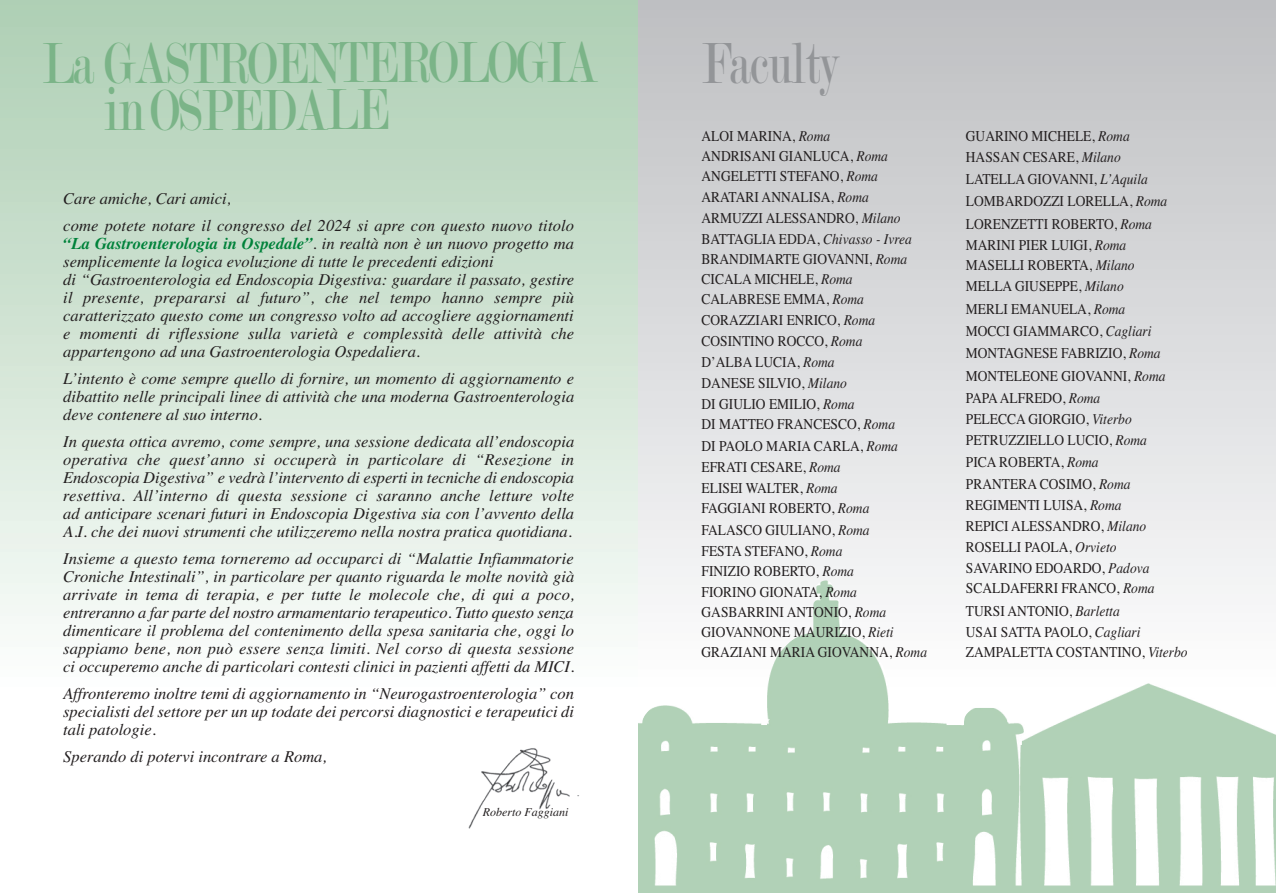
<style>
.page{position:relative;width:1276px;height:893px;background:#fff}
.page>*{position:absolute;margin:0;border:0;box-sizing:border-box;transform-origin:0 0}
.t1{font:61.95px/47.1px "Modern";letter-spacing:-.02em;color:#7bb488;scale:.75 1}
.t2{font:61.95px "Modern";letter-spacing:-.02em;color:#939598;scale:.75 1}
.t3{font:italic 16.5px/18px "Times";color:#231f20;text-align:justify}
.t4{font:15px/20.2px "Times";color:#231f20;scale:.9 1}
.t5{font:italic 12px "Times";color:#231f20}
.s1{font-size:66.15px}
.s2{font-style:italic}
.s3{font-weight:700;color:#00823a}
</style>
<div class="page">
<div style="left:0;top:0;width:638px;height:686px;background:linear-gradient(to bottom,#acceb2,#fbfdfb)"></div>
<svg style="left:638px;top:0;width:638px;height:580px;background:#d7d8da"></svg>
<img style="left:638px;top:580px;width:638px;height:313px">
<img style="left:468px;top:748px;width:111px;height:81px">
<h1 class="t1" style="left:104px;top:40px;width:659px;text-indent:-61px">La GASTROENTEROLOGIA <span class="s1">in</span>OSPEDALE</h1>
<h1 class="t2" style="left:702px;top:32px;width:185px">Faculty</h1>
<p class="t4" style="left:701px;top:126px;width:209px">ALOI MARINA, <span class="s2">Roma<br></span>ANDRISANI GIANLUCA, <span class="s2">Roma<br></span>ANGELETTI STEFANO, <span class="s2">Roma<br></span>ARATARI ANNALISA, <span class="s2">Roma</span></p>
<p class="t4" style="left:701px;top:208px;width:235px">ARMUZZI ALESSANDRO, <span class="s2">Milano<br></span>BATTAGLIA EDDA, <span class="s2">Chivasso - Ivrea<br></span>BRANDIMARTE GIOVANNI, <span class="s2">Roma<br></span>CICALA MICHELE, <span class="s2">Roma<br></span>CALABRESE EMMA, <span class="s2">Roma<br></span>CORAZZIARI ENRICO, <span class="s2">Roma</span></p>
<p class="t4" style="left:701px;top:331px;width:180px">COSINTINO ROCCO, <span class="s2">Roma<br></span>D’ALBA LUCIA, <span class="s2">Roma</span></p>
<p class="t4" style="left:701px;top:373px;width:217px">DANESE SILVIO, <span class="s2">Milano<br></span>DI GIULIO EMILIO, <span class="s2">Roma<br></span>DI MATTEO FRANCESCO, <span class="s2">Roma</span></p>
<p class="t4" style="left:701px;top:434px;width:220px;line-height:21.8px">DI PAOLO MARIA CARLA, <span class="s2">Roma<br></span>EFRATI CESARE, <span class="s2">Roma</span></p>
<p class="t4" style="left:701px;top:477px;width:188px">ELISEI WALTER, <span class="s2">Roma<br></span>FAGGIANI ROBERTO, <span class="s2">Roma</span></p>
<p class="t4" style="left:701px;top:518px;width:188px;line-height:21.8px">FALASCO GIULIANO, <span class="s2">Roma<br></span>FESTA STEFANO, <span class="s2">Roma</span></p>
<p class="t4" style="left:701px;top:561px;width:252px">FINIZIO ROBERTO, <span class="s2">Roma<br></span>FIORINO GIONATA, <span class="s2">Roma<br></span>GASBARRINI ANTONIO, <span class="s2">Roma<br></span>GIOVANNONE MAURIZIO, <span class="s2">Rieti<br></span>GRAZIANI MARIA GIOVANNA, <span class="s2">Roma</span></p>
<p class="t3" style="left:63px;top:185px;width:512px;line-height:27px">Care amiche, Cari amici,<br>come potete notare il congresso del 2024 si apre con questo nuovo titolo</p>
<p class="t3" style="left:63px;top:234px;width:512px;text-align:left"><span class="s3">“La Gastroenterologia in Ospedale”</span>. in realtà non è un nuovo progetto ma semplicemente la logica evoluzione di tutte le precedenti edizioni<br>di “Gastroenterologia ed Endoscopia Digestiva: guardare il passato, gestire il presente, prepararsi al futuro”, che nel tempo hanno sempre più caratterizzato questo come un congresso volto ad accogliere aggiornamenti e momenti di riflessione sulla varietà e complessità delle attività che appartengono ad una Gastroenterologia Ospedaliera.</p>
<p class="t3" style="left:63px;top:369px;width:512px">L’intento è come sempre quello di fornire, un momento di aggiornamento e dibattito nelle principali linee di attività che una moderna Gastroenterologia deve contenere al suo interno.</p>
<p class="t3" style="left:63px;top:432px;width:512px">In questa ottica avremo, come sempre, una sessione dedicata all’endoscopia operativa che quest’anno si occuperà in particolare di “Resezione in Endoscopia Digestiva” e vedrà l’intervento di esperti in tecniche di endoscopia resettiva. All’interno di questa sessione ci saranno anche letture volte ad anticipare scenari futuri in Endoscopia Digestiva sia con l’avvento della A.I. che dei nuovi strumenti che utilizzeremo nella nostra pratica quotidiana.</p>
<p class="t3" style="left:63px;top:549px;width:512px">Insieme a questo tema torneremo ad occuparci di “Malattie Infiammatorie Croniche Intestinali”, in particolare per quanto riguarda le molte novità già arrivate in tema di terapia, e per tutte le molecole che, di qui a poco, entreranno a far parte del nostro armamentario terapeutico. Tutto questo senza dimenticare il problema del contenimento della spesa sanitaria che, oggi lo sappiamo bene, non può essere senza limiti. Nel corso di questa sessione ci occuperemo anche di particolari contesti clinici in pazienti affetti da MICI.</p>
<p class="t3" style="left:63px;top:684px;width:512px">Affronteremo inoltre temi di aggiornamento in “Neurogastroenterologia” con specialisti del settore per un up todate dei percorsi diagnostici e terapeutici di tali patologie.</p>
<p class="t3" style="left:63px;top:747px;width:265px">Sperando di potervi incontrare a Roma,</p>
<p class="t5" style="left:483px;top:805px;width:87px">Roberto Faggiani</p>
<p class="t4" style="left:966px;top:125px;width:184px;line-height:20.9px">GUARINO MICHELE, <span class="s2">Roma<br></span>HASSAN CESARE, <span class="s2">Milano</span></p>
<p class="t4" style="left:966px;top:168px;width:225px;line-height:22.4px">LATELLA GIOVANNI, <span class="s2">L’Aquila<br></span>LOMBARDOZZI LORELLA, <span class="s2">Roma<br></span>LORENZETTI ROBERTO, <span class="s2">Roma</span></p>
<p class="t4" style="left:966px;top:234px;width:189px;line-height:20.9px">MARINI PIER LUIGI, <span class="s2">Roma<br></span>MASELLI ROBERTA, <span class="s2">Milano<br></span>MELLA GIUSEPPE, <span class="s2">Milano</span></p>
<p class="t4" style="left:966px;top:297px;width:223px;line-height:22.4px">MERLI EMANUELA, <span class="s2">Roma<br></span>MOCCI GIAMMARCO, <span class="s2">Cagliari<br></span>MONTAGNESE FABRIZIO, <span class="s2">Roma<br></span>MONTELEONE GIOVANNI, <span class="s2">Roma<br></span>PAPA ALFREDO, <span class="s2">Roma</span></p>
<p class="t4" style="left:966px;top:408px;width:203px;line-height:20.9px">PELECCA GIORGIO, <span class="s2">Viterbo<br></span>PETRUZZIELLO LUCIO, <span class="s2">Roma</span></p>
<p class="t4" style="left:966px;top:451px;width:184px;line-height:22.4px">PICA ROBERTA, <span class="s2">Roma<br></span>PRANTERA COSIMO, <span class="s2">Roma</span></p>
<p class="t4" style="left:966px;top:494px;width:211px;line-height:20.9px">REGIMENTI LUISA, <span class="s2">Roma<br></span>REPICI ALESSANDRO, <span class="s2">Milano<br></span>ROSELLI PAOLA, <span class="s2">Orvieto<br></span>SAVARINO EDOARDO, <span class="s2">Padova<br></span>SCALDAFERRI FRANCO, <span class="s2">Roma</span></p>
<p class="t4" style="left:966px;top:600px;width:248px;line-height:20.9px">TURSI ANTONIO, <span class="s2">Barletta<br></span>USAI SATTA PAOLO, <span class="s2">Cagliari<br></span>ZAMPALETTA COSTANTINO, <span class="s2">Viterbo</span></p>
</div>
